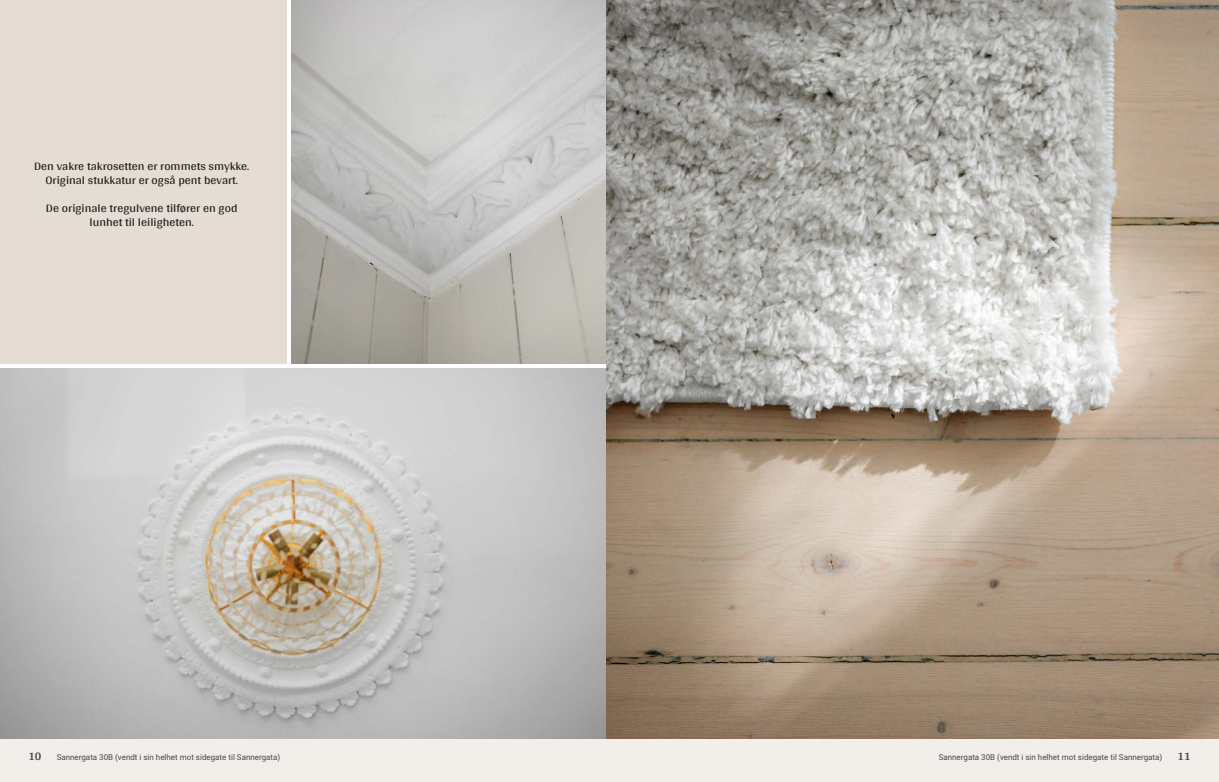
<style>
.page{position:relative;width:1219px;height:782px;background:#fff}
.page>*{position:absolute;margin:0;border:0;box-sizing:border-box;transform-origin:0 0}
.t1{font:12px/14px "Arya";color:#1d1d1b;text-align:center}
.t2{font:700 12px "Arya";color:#414749}
.t3{font:8px "Roboto Vitec";color:#414749}
</style>
<div class="page">
<img style="left:0;top:369px;width:607px;height:370px">
<img style="left:292px;top:0;width:315px;height:363px">
<div style="left:0;top:739px;width:612px;height:42px;background:#f2eeea"></div>
<div style="left:0;top:0;width:286px;height:363px;background:#e5dcd4"></div>
<img style="left:607px;top:0;width:612px;height:739px">
<div style="left:607px;top:739px;width:612px;height:42px;background:#f2eeea"></div>
<p class="t1" style="left:34px;top:158px;width:217px">Den vakre takrosetten er rommets smykke.<br>Original stukkatur er også pent bevart.</p>
<p class="t1" style="left:46px;top:200px;width:193px">De originale tregulvene tilfører en god lunhet til leiligheten.</p>
<p class="t2" style="left:28px;top:749px;width:15px">10</p>
<p class="t3" style="left:57px;top:751px;width:225px">Sannergata 30B (vendt i sin helhet mot sidegate til Sannergata)</p>
<p class="t3" style="left:939px;top:751px;width:225px">Sannergata 30B (vendt i sin helhet mot sidegate til Sannergata)</p>
<p class="t2" style="left:1177px;top:749px;width:15px">11</p>
</div>
